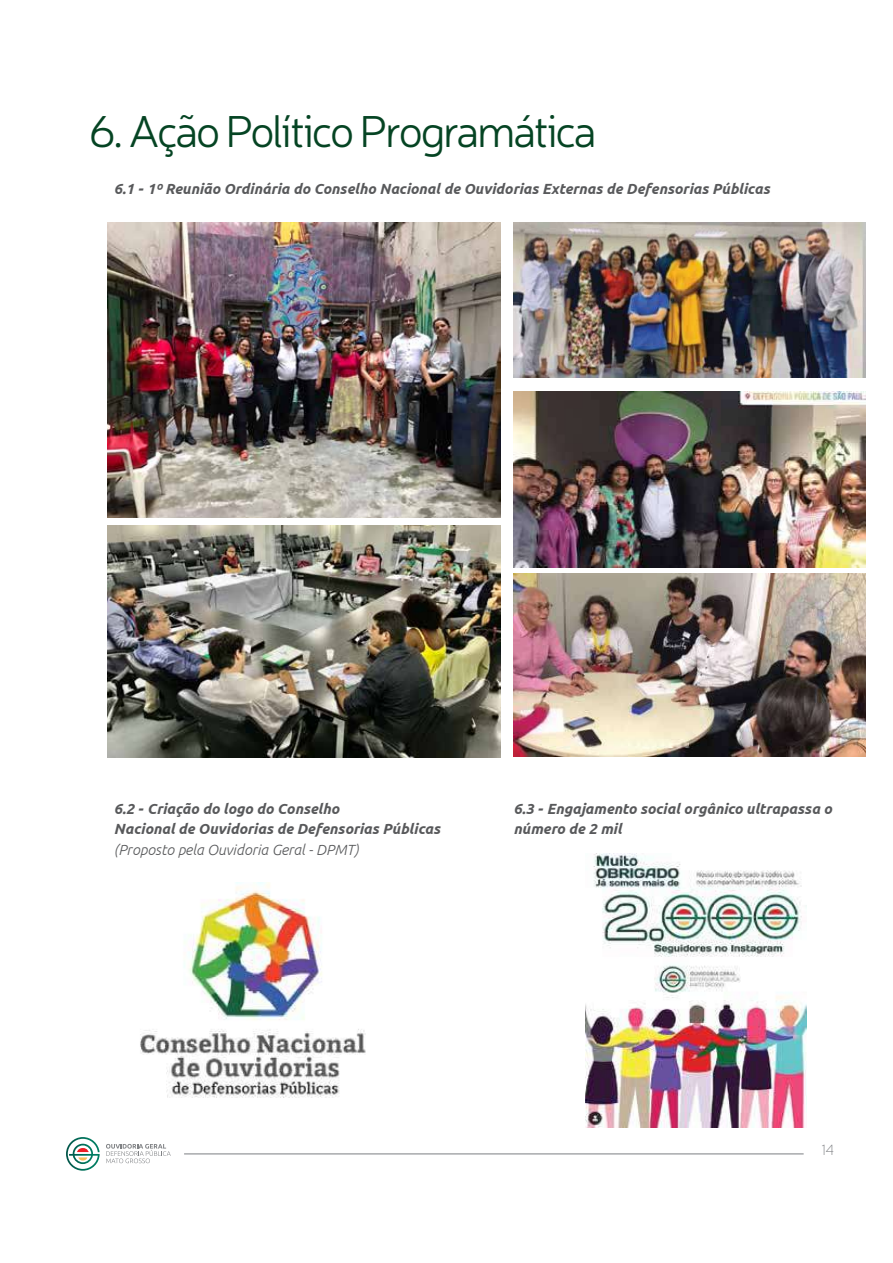
<style>
.page{position:relative;width:893px;height:1263px;background:#fff}
.page>*{position:absolute;margin:0;border:0;box-sizing:border-box;transform-origin:0 0}
.t1{font:300 45px "Neris";letter-spacing:-.05em;color:#054423}
.t2{font:100 15px "Neris";color:#808285}
.t3{font:italic 700 14.7px/20.4px "Ubuntu";color:#58595b}
.t4{font:italic 300 14.7px "Ubuntu";color:#58595b}
</style>
<div class="page">
<svg style="left:66px;top:1137px;width:34px;height:34px"></svg>
<svg style="left:106px;top:1144px;width:65px;height:19px"></svg>
<hr style="left:184px;top:1153px;width:620px;height:1px;background:#a7a9ac">
<img style="left:585px;top:854px;width:221px;height:274px">
<img style="left:514px;top:222px;width:351px;height:155px">
<img style="left:514px;top:392px;width:351px;height:175px">
<img style="left:514px;top:574px;width:351px;height:182px">
<img style="left:140px;top:882px;width:226px;height:216px">
<img style="left:108px;top:223px;width:393px;height:295px">
<img style="left:108px;top:526px;width:393px;height:231px">
<h1 class="t1" style="left:89px;top:103px;width:509px">6. Ação Político Programática</h1>
<p class="t3" style="left:114px;top:178px;width:657px">6.1 - 1º Reunião Ordinária do Conselho Nacional de Ouvidorias Externas de Defensorias Públicas</p>
<p class="t3" style="left:114px;top:798px;width:328px">6.2 - Criação do logo do Conselho<br>Nacional de Ouvidorias de Defensorias Públicas</p>
<p class="t4" style="left:114px;top:841px;width:246px">(Proposto pela Ouvidoria Geral - DPMT)</p>
<p class="t3" style="left:514px;top:798px;width:320px">6.3 - Engajamento social orgânico ultrapassa o número de 2 mil</p>
<p class="t2" style="left:822px;top:1141px;width:14px">14</p>
</div>
